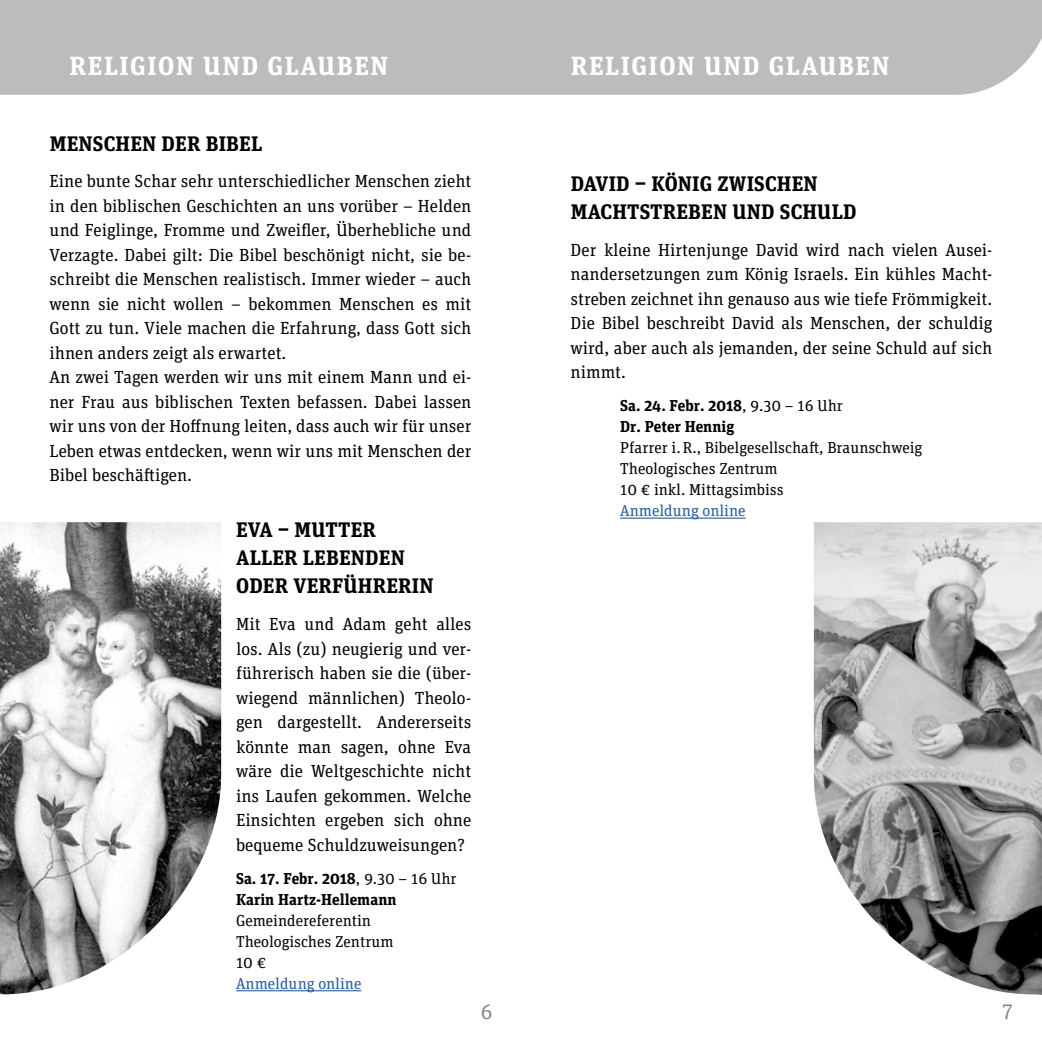
<style>
.page{position:relative;width:1042px;height:1042px;background:#fff}
.page>*{position:absolute;margin:0;border:0;box-sizing:border-box;transform-origin:0 0}
.t1{font:700 26.25px "Unit Slab Pro";letter-spacing:.06em;color:#fff}
.t2{font:700 21px/28px "Unit Slab Pro";letter-spacing:.01em;color:#000}
.t3{font:21px "Unit Slab Pro";color:#878787}
.t4{font:17.5px/24.5px "Unit Slab Pro";color:#000;text-align:justify}
.t5{font:15.75px/21px "Unit Slab Pro";color:#000}
.t6{font:700 15.75px/21px "Unit Slab Pro";color:#000}
.t7{font:15.75px "Unit Slab Pro";color:#275b9b}
.s1{font-weight:400}
</style>
<div class="page">
<div style="left:0;top:0;width:1042px;height:95px;background:#bcbcbc"></div>
<hr style="left:236px;top:990px;width:125px;height:1px;background:#275b9b">
<hr style="left:620px;top:517px;width:125px;height:2px;background:#275b9b">
<img style="left:0;top:522px;width:221px;height:472px">
<img style="left:814px;top:522px;width:228px;height:473px">
<h1 class="t1" style="left:70px;top:46px;width:320px">RELIGION UND GLAUBEN</h1>
<h1 class="t1" style="left:571px;top:46px;width:320px">RELIGION UND GLAUBEN</h1>
<p class="t2" style="left:50px;top:128px;width:214px">MENSCHEN DER BIBEL</p>
<p class="t4" style="left:50px;top:168px;width:423px;text-align:left">Eine bunte Schar sehr unterschiedlicher Menschen zieht in den biblischen Geschichten an uns vorüber – Helden und Feiglinge, Fromme und Zweifler, Überhebliche und Verzagte. Dabei gilt: Die Bibel beschönigt nicht, sie be&shy;schreibt die Menschen realistisch. Immer wieder – auch wenn sie nicht wollen – bekommen Menschen es mit Gott zu tun. Viele machen die Erfahrung, dass Gott sich ihnen anders zeigt als erwartet.<br>An zwei Tagen werden wir uns mit einem Mann und ei&shy;ner Frau aus biblischen Texten befassen. Dabei lassen wir uns von der Hoffnung leiten, dass auch wir für unser Leben etwas entdecken, wenn wir uns mit Menschen der Bibel beschäftigen.</p>
<p class="t2" style="left:236px;top:515px;width:199px">EVA – MUTTER<br>ALLER LEBENDEN<br>ODER VERFÜHRERIN</p>
<p class="t4" style="left:236px;top:611px;width:237px">Mit Eva und Adam geht alles los. Als (zu) neugierig und ver&shy;führerisch haben sie die (über&shy;wiegend männlichen) Theolo&shy;gen dargestellt. Andererseits könnte man sagen, ohne Eva wäre die Weltgeschichte nicht ins Laufen gekommen. Welche Einsichten ergeben sich ohne bequeme Schuldzuweisungen?</p>
<p class="t6" style="left:236px;top:867px;width:222px">Sa. 17. Febr. 2018<span class="s1">, 9.30 – 16 Uhr<br></span>Karin Hartz-Hellemann</p>
<p class="t5" style="left:236px;top:909px;width:159px">Gemeindereferentin<br>Theologisches Zentrum<br>10 €</p>
<p class="t7" style="left:236px;top:973px;width:127px">Anmeldung online</p>
<p class="t2" style="left:571px;top:168px;width:287px">DAVID – KÖNIG ZWISCHEN<br>MACHTSTREBEN UND SCHULD</p>
<p class="t4" style="left:570px;top:237px;width:423px">Der kleine Hirtenjunge David wird nach vielen Ausei&shy;nandersetzungen zum König Israels. Ein kühles Macht&shy;streben zeichnet ihn genauso aus wie tiefe Frömmigkeit.<br>Die Bibel beschreibt David als Menschen, der schuldig wird, aber auch als jemanden, der seine Schuld auf sich nimmt.</p>
<p class="t6" style="left:620px;top:394px;width:224px">Sa. 24. Febr. 2018<span class="s1">, 9.30 – 16 Uhr<br></span>Dr. Peter Hennig</p>
<p class="t5" style="left:620px;top:437px;width:304px">Pfarrer i.R., Bibelgesellschaft, Braunschweig<br>Theologisches Zentrum<br>10 € inkl. Mittagsimbiss</p>
<p class="t7" style="left:620px;top:500px;width:127px">Anmeldung online</p>
<p class="t3" style="left:481px;top:997px;width:13px">6</p>
<p class="t3" style="left:1002px;top:997px;width:13px">7</p>
</div>
